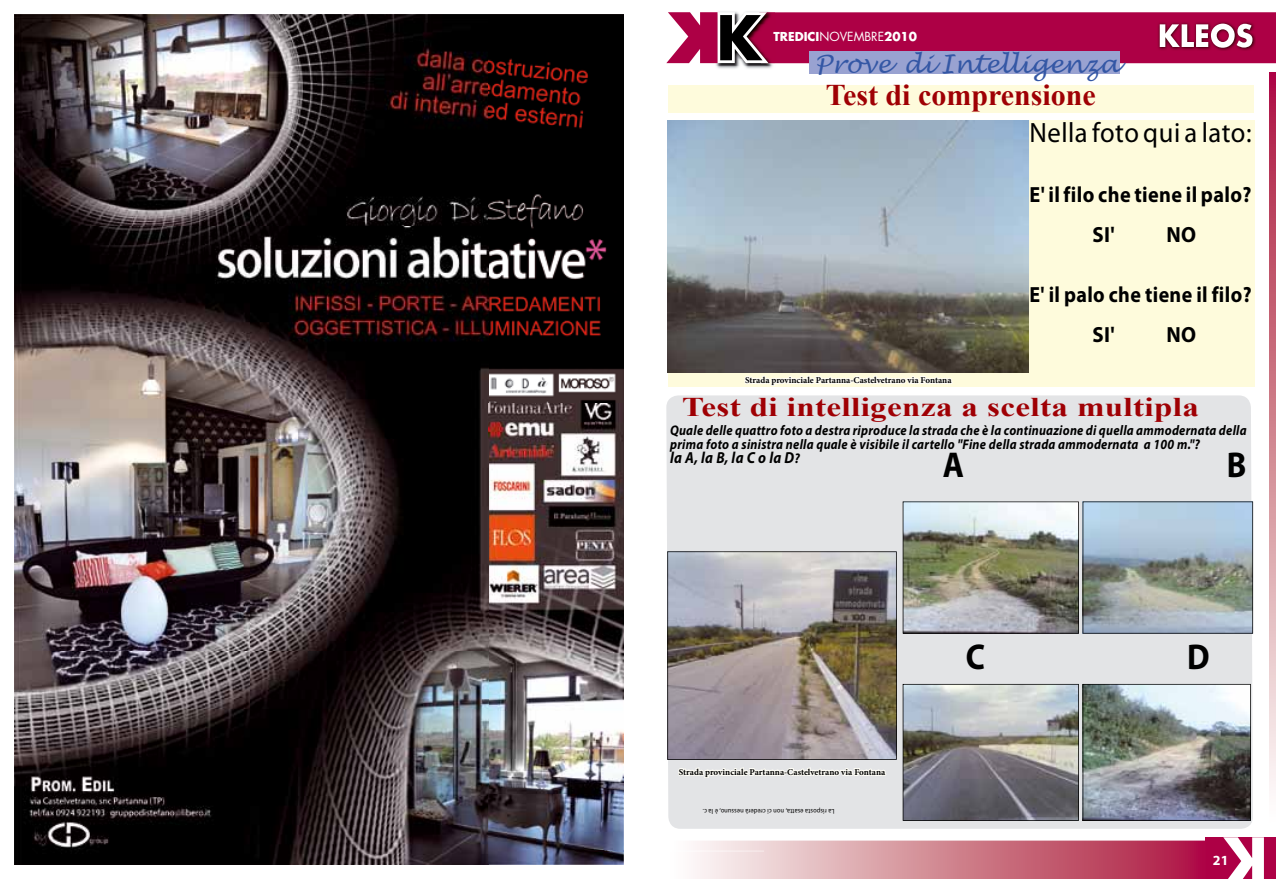
<style>
.page{position:relative;width:1276px;height:879px;background:#fff}
.page>*{position:absolute;margin:0;border:0;box-sizing:border-box;transform-origin:0 0}
.t1{font:700 36px "Myriad Pro";color:#000;scale:.9 1}
.t2{font:700 30px "Times New Roman";color:#9f0004}
.t3{font:28px "Myriad Pro";letter-spacing:.02em;color:#000;scale:.95 1}
.t4{font:700 27px "Times New Roman";letter-spacing:.01em;color:#9f0004;scale:1.22 1}
.t5{font:italic 25px "Lucida Handwriting";color:#3457a5}
.t6{font:700 22px/40px "Myriad Pro";letter-spacing:.02em;color:#000;scale:.92 1}
.t7{font:700 22px/40px "Myriad Pro";letter-spacing:.02em;color:#000;scale:.91 1}
.t8{font:700 22px "Myriad Pro";letter-spacing:.02em;color:#000;scale:.95 1}
.t9{font:italic 700 16px "Myriad Pro";letter-spacing:.02em;color:#000;scale:.89 1}
.t10{font:italic 700 14px/14px "Myriad Pro";letter-spacing:.02em;color:#000;scale:.89 1}
.t11{font:700 14px "Myriad Pro";color:#fff}
.t12{font:700 12px "Futura";color:#fff}
.t13{font:700 9px "Minion Pro";color:#000}
.t14{font:7px "Myriad Pro";letter-spacing:.02em;color:#000;scale:.9 1}
.s1{font-weight:400;font-size:12.2px}
.s2{font-size:14px}
</style>
<div class="page">
<img style="left:714px;top:11px;width:61px;height:58px">
<div style="left:1205px;top:837px;width:71px;height:42px;background:#ad0045"></div>
<svg style="left:1223px;top:837px;width:41px;height:42px"></svg>
<svg style="left:666px;top:12px;width:610px;height:51px;background:#ab1b55"></svg>
<svg style="left:695px;top:840px;width:510px;height:39px;background:#d28695"></svg>
<svg style="left:1269px;top:72px;width:7px;height:716px;background:#d18493"></svg>
<svg style="left:695px;top:850px;width:68px;height:1px"></svg>
<div style="left:666px;top:395px;width:587px;height:434px;background:#e3e4e6"></div>
<img style="left:667px;top:551px;width:229px;height:209px">
<div style="left:809px;top:51px;width:310px;height:22px;background:#99a2d1"></div>
<img style="left:902px;top:501px;width:351px;height:132px">
<img style="left:902px;top:684px;width:348px;height:137px">
<div style="left:668px;top:120px;width:586px;height:267px;background:#fefbdc"></div>
<img style="left:667px;top:120px;width:361px;height:253px">
<div style="left:668px;top:85px;width:585px;height:28px;background:#fefbdc"></div>
<svg style="left:744px;top:375px;width:209px;height:11px"></svg>
<svg style="left:677px;top:766px;width:211px;height:13px"></svg>
<img style="left:14px;top:14px;width:610px;height:851px">
<img style="left:576px;top:850px;width:48px;height:1px">
<p class="t12" style="left:773px;top:28px;width:145px">TREDICI<span class="s1">NOVEMBRE</span>2010</p>
<h3 class="t5" style="left:815px;top:49px;width:306px">Prove di Intelligenza</h3>
<h2 class="t2" style="left:826px;top:75px;width:272px">Test di comprensione</h2>
<h3 class="t3" style="left:1029px;top:115px;width:235px">Nella foto qui a lato:</h3>
<h3 class="t6" style="left:1092px;top:173px;width:174px;text-indent:-63px">E' il filo che tiene il palo?<br>SI'</h3>
<h3 class="t8" style="left:1166px;top:220px;width:33px">NO</h3>
<p class="t13" style="left:745px;top:374px;width:208px">Strada provinciale Partanna-Castelvetrano via Fontana</p>
<h3 class="t7" style="left:1092px;top:273px;width:176px;text-indent:-63px">E' il palo che tiene il filo?<br>SI'</h3>
<h3 class="t8" style="left:1166px;top:320px;width:33px">NO</h3>
<h3 class="t4" style="left:682px;top:388px;width:425px">Test di intelligenza a scelta multipla</h3>
<p class="t10" style="left:670px;top:422px;width:649px">Quale delle quattro foto a destra riproduce la strada che è la continuazione di quella ammodernata della prima foto a sinistra nella quale è visibile il cartello "Fine della strada ammodernata a 100 m."?</p>
<p class="t9" style="left:670px;top:447px;width:147px">la A, la B, la C o la D<span class="s2">?</span></p>
<h1 class="t1" style="left:943px;top:441px;width:25px">A</h1>
<h1 class="t1" style="left:1226px;top:441px;width:23px">B</h1>
<p class="t13" style="left:679px;top:765px;width:208px">Strada provinciale Partanna-Castelvetrano via Fontana</p>
<p class="t14" style="left:834px;top:816px;width:148px;rotate:-180deg">La risposta esatta, non ci crederà nessuno, è la c.</p>
<h1 class="t1" style="left:965px;top:633px;width:23px">C</h1>
<h1 class="t1" style="left:1187px;top:633px;width:27px">D</h1>
<p class="t11" style="left:1213px;top:850px;width:17px">21</p>
</div>
